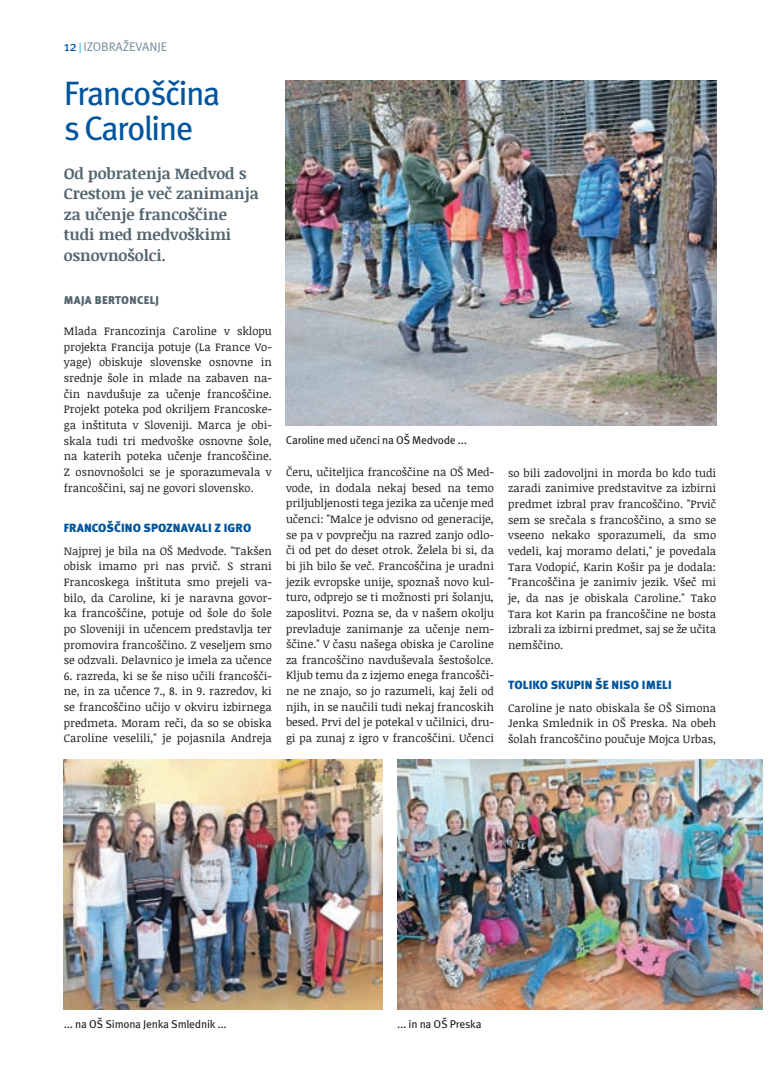
<style>
.page{position:relative;width:780px;height:1088px;background:#fff}
.page>*{position:absolute;margin:0;border:0;box-sizing:border-box;transform-origin:0 0}
.t1{font:33.75px/35px "Meta Pro";letter-spacing:-.05em;color:#01559e}
.t2{font:700 15.62px/20.6px "Noticia Text";color:#53656e}
.t3{font:12.5px "Meta Pro";letter-spacing:-.01em;color:#738a95}
.t4{font:900 11.88px "Meta Pro";letter-spacing:.01em;color:#01559e}
.t5{font:11.25px/15.6px "Noticia Text";color:#231f20;text-align:justify}
.t6{font:11.25px "Meta Pro";letter-spacing:-.02em;color:#231f20}
.t7{font:900 11.25px "Meta Pro";letter-spacing:.03em;color:#53656e}
.s1{font-size:13.75px;color:#01559e}
.s2{font-size:11.25px;color:#00b1ed}
</style>
<div class="page">
<img style="left:286px;top:81px;width:430px;height:345px">
<img style="left:64px;top:759px;width:319px;height:250px">
<img style="left:397px;top:759px;width:365px;height:250px">
<p class="t3" style="left:64px;top:39px;width:105px"><span class="s1">12</span> <span class="s2">|</span> IZOBRAŽEVANJE</p>
<h1 class="t1" style="left:64px;top:77px;width:158px">Francoščina s Caroline</h1>
<h2 class="t2" style="left:64px;top:162px;width:197px">Od pobratenja Medvod s<br>Crestom je več zanimanja za učenje francoščine tudi med medvoškimi osnovnošolci.</h2>
<p class="t7" style="left:64px;top:293px;width:97px">MAJA BERTONCELJ</p>
<p class="t5" style="left:64px;top:323px;width:209px">Mlada Francozinja Caroline v sklopu projekta Francija potuje (La France Vo&shy;yage) obiskuje slovenske osnovne in srednje šole in mlade na zabaven na&shy;čin navdušuje za učenje francoščine.<br>Projekt poteka pod okriljem Francoske&shy;ga inštituta v Sloveniji. Marca je obi&shy;skala tudi tri medvoške osnovne šole, na katerih poteka učenje francoščine.<br>Z osnovnošolci se je sporazumevala v francoščini, saj ne govori slovensko.</p>
<p class="t4" style="left:64px;top:520px;width:189px">FRANCOŠČINO SPOZNAVALI Z IGRO</p>
<p class="t5" style="left:64px;top:542px;width:209px">Najprej je bila na OŠ Medvode. "Takšen obisk imamo pri nas prvič. S strani Francoskega inštituta smo prejeli va&shy;bilo, da Caroline, ki je naravna govor&shy;ka francoščine, potuje od šole do šole po Sloveniji in učencem predstavlja ter promovira francoščino. Z veseljem smo se odzvali. Delavnico je imela za učence</p>
<p class="t5" style="left:64px;top:668px;width:209px">6. razreda, ki se še niso učili francošči&shy;ne, in za učence 7., 8. in 9. razredov, ki se francoščino učijo v okviru izbirnega predmeta. Moram reči, da so se obiska Caroline veselili," je pojasnila Andreja</p>
<p class="t6" style="left:286px;top:433px;width:183px">Caroline med učenci na OŠ Medvode ...</p>
<p class="t5" style="left:286px;top:464px;width:209px">Čeru, učiteljica francoščine na OŠ Med&shy;vode, in dodala nekaj besed na temo priljubljenosti tega jezika za učenje med učenci: "Malce je odvisno od generacije, se pa v povprečju na razred zanjo odlo&shy;či od pet do deset otrok. Želela bi si, da bi jih bilo še več. Francoščina je uradni jezik evropske unije, spoznaš novo kul&shy;turo, odprejo se ti možnosti pri šolanju, zaposlitvi. Pozna se, da v našem okolju prevladuje zanimanje za učenje nem&shy;ščine." V času našega obiska je Caroline za francoščino navduševala šestošolce.<br>Kljub temu da z izjemo enega francošči&shy;ne ne znajo, so jo razumeli, kaj želi od njih, in se naučili tudi nekaj francoskih besed. Prvi del je potekal v učilnici, dru&shy;gi pa zunaj z igro v francoščini. Učenci</p>
<p class="t5" style="left:508px;top:464px;width:209px">so bili zadovoljni in morda bo kdo tudi zaradi zanimive predstavitve za izbirni predmet izbral prav francoščino. "Prvič sem se srečala s francoščino, a smo se vseeno nekako sporazumeli, da smo vedeli, kaj moramo delati," je povedala Tara Vodopić, Karin Košir pa je dodala: "Francoščina je zanimiv jezik. Všeč mi je, da nas je obiskala Caroline." Tako Tara kot Karin pa francoščine ne bosta izbrali za izbirni predmet, saj se že učita nemščino.</p>
<p class="t4" style="left:508px;top:677px;width:165px">TOLIKO SKUPIN ŠE NISO IMELI</p>
<p class="t5" style="left:508px;top:700px;width:209px">Caroline je nato obiskala še OŠ Simona Jenka Smlednik in OŠ Preska. Na obeh šolah francoščino poučuje Mojca Urbas,</p>
<p class="t6" style="left:64px;top:1016px;width:165px">... na OŠ Simona Jenka Smlednik ...</p>
<p class="t6" style="left:397px;top:1016px;width:86px">... in na OŠ Preska</p>
</div>
